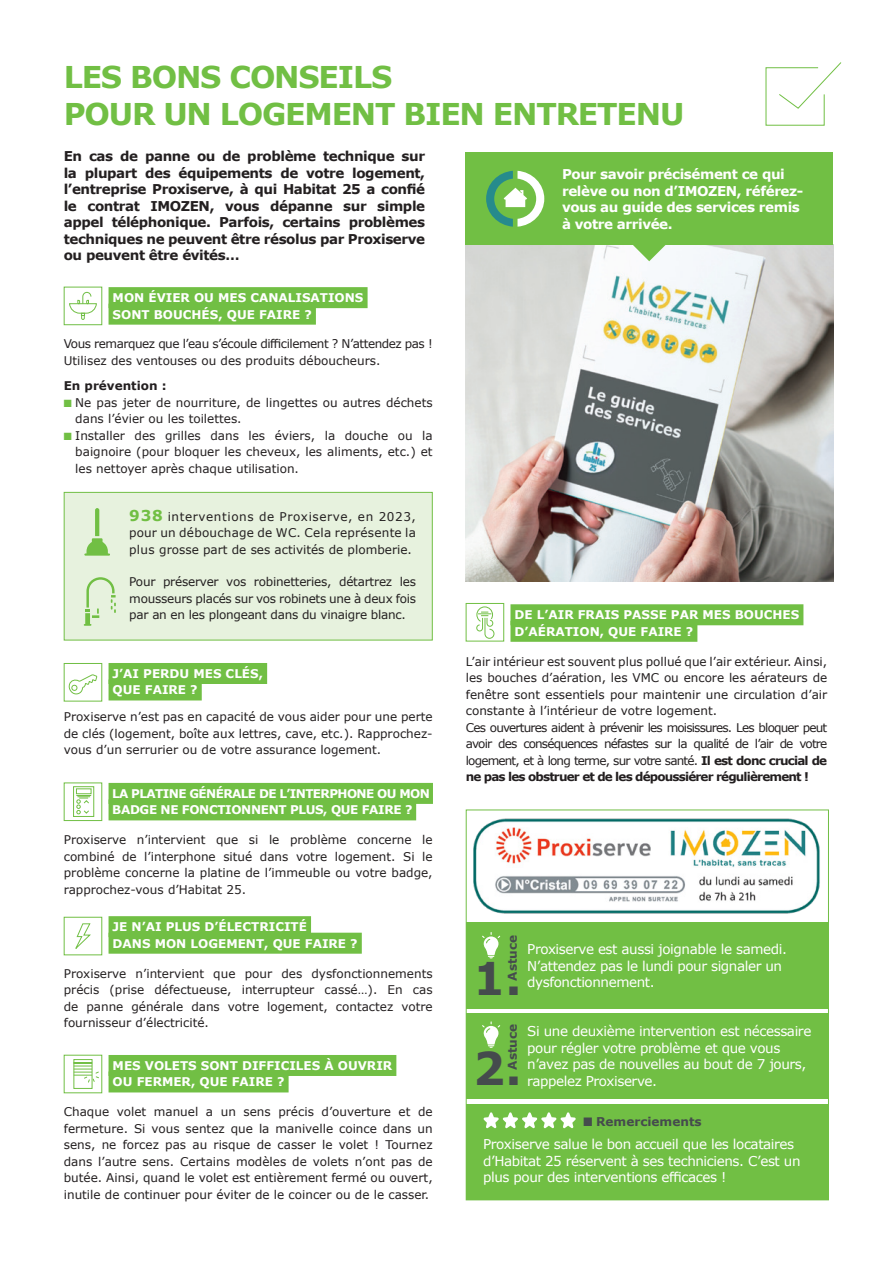
<style>
.page{position:relative;width:893px;height:1263px;background:#fff}
.page>*{position:absolute;margin:0;border:0;box-sizing:border-box;transform-origin:0 0}
.t1{font:700 45.15px "Verdana";color:#454b4d}
.t2{font:700 30px "Verdana";letter-spacing:-.04em;color:#71bf44}
.t3{font:13.5px/16.5px "Verdana";letter-spacing:-.03em;color:#fff}
.t4{font:700 13.5px/16.5px "Verdana";letter-spacing:-.03em;color:#231f20;text-align:justify}
.t5{font:700 13.5px/16.5px "Verdana";letter-spacing:-.03em;color:#fff}
.t6{font:700 12.15px "Verdana";color:#454b4d}
.t7{font:12px/16.5px "Verdana";color:#231f20;text-align:justify}
.t8{font:700 12px "Verdana";color:#fff}
.t9{font:12px/16.5px "Verdana";letter-spacing:-.04em;color:#231f20}
.t10{font:700 12px "Verdana";letter-spacing:-.05em;color:#fff}
.t11{font:700 12px "Verdana";letter-spacing:-.03em;color:#fff}
.t12{font:700 12px "Verdana";color:#231f20}
.s1{color:#71bf44}
.s2{font-weight:700;font-size:15px;color:#71bf44}
.s3{font-weight:700}
</style>
<div class="page">
<div style="left:466px;top:922px;width:362px;height:86px;background:#71bf44"></div>
<div style="left:466px;top:1013px;width:362px;height:86px;background:#71bf44"></div>
<div style="left:466px;top:1104px;width:362px;height:95px;background:#71bf44"></div>
<div style="left:64px;top:492px;width:369px;height:148px;background:#e7f2de;border:1px solid #71bf44"></div>
<img style="left:466px;top:245px;width:367px;height:336px">
<div style="left:109px;top:287px;width:259px;height:21px;background:#71bf44"></div>
<div style="left:109px;top:304px;width:207px;height:21px;background:#71bf44"></div>
<div style="left:109px;top:663px;width:158px;height:21px;background:#71bf44"></div>
<div style="left:109px;top:679px;width:93px;height:21px;background:#71bf44"></div>
<div style="left:109px;top:783px;width:324px;height:21px;background:#71bf44"></div>
<div style="left:109px;top:799px;width:307px;height:21px;background:#71bf44"></div>
<div style="left:109px;top:916px;width:202px;height:21px;background:#71bf44"></div>
<div style="left:109px;top:933px;width:253px;height:21px;background:#71bf44"></div>
<div style="left:109px;top:1055px;width:287px;height:21px;background:#71bf44"></div>
<div style="left:109px;top:1071px;width:180px;height:21px;background:#71bf44"></div>
<div style="left:510px;top:604px;width:293px;height:21px;background:#71bf44"></div>
<div style="left:510px;top:621px;width:187px;height:21px;background:#71bf44"></div>
<svg style="left:765px;top:62px;width:77px;height:64px"></svg>
<div style="left:466px;top:152px;width:367px;height:93px;background:#71bf44"></div>
<div style="left:64px;top:782px;width:38px;height:39px;border:1px solid #71bf44"></div>
<div style="left:64px;top:663px;width:38px;height:38px;border:1px solid #71bf44"></div>
<div style="left:64px;top:287px;width:38px;height:38px;border:1px solid #70be46"></div>
<div style="left:64px;top:917px;width:38px;height:38px;border:1px solid #71bf44"></div>
<div style="left:64px;top:1055px;width:38px;height:38px;border:1px solid #71bf44"></div>
<div style="left:466px;top:603px;width:38px;height:38px;border:1px solid #71bf44"></div>
<img style="left:465px;top:812px;width:355px;height:106px">
<svg style="left:486px;top:171px;width:58px;height:56px"></svg>
<svg style="left:615px;top:245px;width:69px;height:16px"></svg>
<svg style="left:68px;top:674px;width:30px;height:21px"></svg>
<svg style="left:75px;top:923px;width:16px;height:26px"></svg>
<svg style="left:73px;top:1059px;width:26px;height:30px"></svg>
<svg style="left:476px;top:606px;width:19px;height:33px"></svg>
<div style="left:73px;top:786px;width:21px;height:31px;border:1px solid #71bf44"></div>
<div style="left:76px;top:788px;width:16px;height:6px;border:1px solid #71bf44"></div>
<svg style="left:76px;top:795px;width:15px;height:19px"></svg>
<svg style="left:69px;top:291px;width:28px;height:29px"></svg>
<svg style="left:483px;top:1112px;width:93px;height:16px"></svg>
<svg style="left:482px;top:1021px;width:18px;height:27px"></svg>
<svg style="left:482px;top:932px;width:18px;height:26px"></svg>
<svg style="left:84px;top:508px;width:26px;height:48px"></svg>
<svg style="left:84px;top:624px;width:7px;height:2px"></svg>
<svg style="left:85px;top:577px;width:31px;height:41px"></svg>
<p class="t2" style="left:64px;top:57px;width:330px">LES BONS CONSEILS</p>
<p class="t2" style="left:64px;top:95px;width:622px">POUR UN LOGEMENT BIEN ENTRETENU</p>
<p class="t4" style="left:64px;top:148px;width:363px">En cas de panne ou de problème technique sur la plupart des équipements de votre logement, l’entreprise Proxiserve, à qui Habitat 25 a confié le contrat IMOZEN, vous dépanne sur simple appel téléphonique. Parfois, certains problèmes techniques ne peuvent être résolus par Proxiserve ou peuvent être évités…</p>
<p class="t8" style="left:113px;top:290px;width:252px">MON ÉVIER OU MES CANALISATIONS</p>
<p class="t8" style="left:113px;top:306px;width:201px">SONT BOUCHÉS, QUE FAIRE ?</p>
<p class="t5" style="left:562px;top:166px;width:243px">Pour savoir précisément ce qui relève ou non d’IMOZEN, référez&shy;vous au guide des services remis à votre arrivée.</p>
<p class="t9" style="left:64px;top:336px;width:370px">Vous remarquez que l’eau s’écoule difficilement ? N’attendez pas !<br>Utilisez des ventouses ou des produits déboucheurs.</p>
<p class="t12" style="left:64px;top:378px;width:104px">En prévention :</p>
<p class="t7" style="left:75px;top:394px;width:359px;text-indent:-12px"><span class="s1">■</span> Ne pas jeter de nourriture, de lingettes ou autres déchets dans l’évier ou les toilettes.</p>
<p class="t7" style="left:75px;top:427px;width:359px;text-indent:-12px"><span class="s1">■</span> Installer des grilles dans les éviers, la douche ou la baignoire (pour bloquer les cheveux, les aliments, etc.) et les nettoyer après chaque utilisation.</p>
<p class="t7" style="left:129px;top:508px;width:288px"><span class="s2">938</span> interventions de Proxiserve, en 2023, pour un débouchage de WC. Cela représente la plus grosse part de ses activités de plomberie.</p>
<p class="t7" style="left:129px;top:574px;width:288px">Pour préserver vos robinetteries, détartrez les mousseurs placés sur vos robinets une à deux fois par an en les plongeant dans du vinaigre blanc.</p>
<p class="t8" style="left:113px;top:666px;width:152px">J’AI PERDU MES CLÉS,</p>
<p class="t8" style="left:113px;top:682px;width:86px">QUE FAIRE ?</p>
<p class="t7" style="left:64px;top:709px;width:370px">Proxiserve n’est pas en capacité de vous aider pour une perte de clés (logement, boîte aux lettres, cave, etc.). Rapprochez&shy;vous d’un serrurier ou de votre assurance logement.</p>
<p class="t10" style="left:112px;top:786px;width:320px">LA PLATINE GÉNÉRALE DE L’INTERPHONE OU MON</p>
<p class="t11" style="left:112px;top:802px;width:302px">BADGE NE FONCTIONNENT PLUS, QUE FAIRE ?</p>
<p class="t7" style="left:64px;top:832px;width:370px">Proxiserve n’intervient que si le problème concerne le combiné de l’interphone situé dans votre logement. Si le problème concerne la platine de l’immeuble ou votre badge, rapprochez-vous d’Habitat 25.</p>
<p class="t8" style="left:113px;top:919px;width:196px">JE N’AI PLUS D’ÉLECTRICITÉ</p>
<p class="t8" style="left:113px;top:935px;width:247px">DANS MON LOGEMENT, QUE FAIRE ?</p>
<p class="t7" style="left:64px;top:965px;width:370px">Proxiserve n’intervient que pour des dysfonctionnements précis (prise défectueuse, interrupteur cassé…). En cas de panne générale dans votre logement, contactez votre fournisseur d’électricité.</p>
<p class="t8" style="left:113px;top:1058px;width:281px">MES VOLETS SONT DIFFICILES À OUVRIR</p>
<p class="t8" style="left:113px;top:1074px;width:173px">OU FERMER, QUE FAIRE ?</p>
<p class="t7" style="left:64px;top:1104px;width:370px">Chaque volet manuel a un sens précis d’ouverture et de fermeture. Si vous sentez que la manivelle coince dans un sens, ne forcez pas au risque de casser le volet ! Tournez dans l’autre sens. Certains modèles de volets n’ont pas de butée. Ainsi, quand le volet est entièrement fermé ou ouvert, inutile de continuer pour éviter de le coincer ou de le casser.</p>
<p class="t8" style="left:515px;top:607px;width:286px">DE L’AIR FRAIS PASSE PAR MES BOUCHES</p>
<p class="t8" style="left:515px;top:624px;width:180px">D’AÉRATION, QUE FAIRE ?</p>
<p class="t7" style="left:466px;top:653px;width:363px">L’air intérieur est souvent plus pollué que l’air extérieur. Ainsi, les bouches d’aération, les VMC ou encore les aérateurs de fenêtre sont essentiels pour maintenir une circulation d’air constante à l’intérieur de votre logement.</p>
<p class="t7" style="left:466px;top:719px;width:363px">Ces ouvertures aident à prévenir les moisissures. Les bloquer peut avoir des conséquences néfastes sur la qualité de l’air de votre logement, et à long terme, sur votre santé. <span class="s3">Il est donc crucial de ne pas les obstruer et de les dépoussiérer régulièrement !</span></p>
<p class="t6" style="left:505px;top:981px;width:47px;rotate:-90deg">Astuce</p>
<p class="t1" style="left:473px;top:949px;width:50px">1.</p>
<p class="t6" style="left:505px;top:1070px;width:47px;rotate:-90deg">Astuce</p>
<p class="t1" style="left:473px;top:1040px;width:50px">2.</p>
<p class="t3" style="left:527px;top:941px;width:261px">Proxiserve est aussi joignable le samedi.<br>N’attendez pas le lundi pour signaler un dysfonctionnement.</p>
<p class="t3" style="left:527px;top:1023px;width:286px">Si une deuxième intervention est nécessaire pour régler votre problème et que vous n’avez pas de nouvelles au bout de 7 jours, rappelez Proxiserve.</p>
<p class="t1" style="left:580px;top:1080px;width:18px">.</p>
<p class="t6" style="left:596px;top:1114px;width:107px">Remerciements</p>
<p class="t3" style="left:483px;top:1136px;width:319px">Proxiserve salue le bon accueil que les locataires d’Habitat 25 réservent à ses techniciens. C’est un plus pour des interventions efficaces !</p>
</div>
